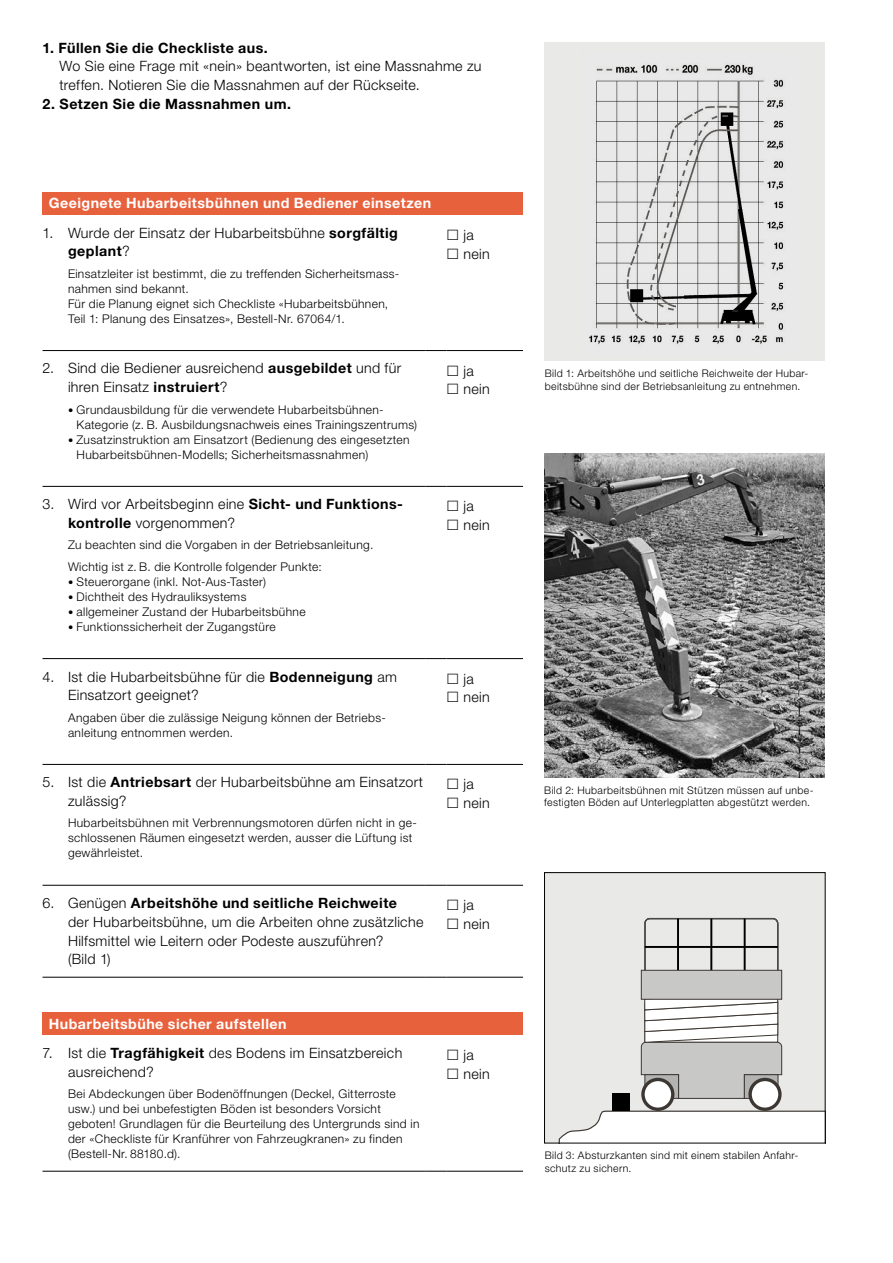
<style>
.page{position:relative;width:893px;height:1263px;background:#fff}
.page>*{position:absolute;margin:0;border:0;box-sizing:border-box;transform-origin:0 0}
.t1{font:300 14.25px/18.8px "Helvetica Neue LT Std";letter-spacing:.025em;color:#000}
.t2{font:700 14.25px "Helvetica Neue LT Std";letter-spacing:.03em;color:#fff}
.t3{font:700 14.25px "Helvetica Neue LT Std";letter-spacing:.035em;color:#000}
.t4{font:300 12px/15px "Helvetica Neue LT Std";letter-spacing:.03em;color:#000}
.t5{font:300 10.5px/12.8px "Helvetica Neue LT Std";letter-spacing:.035em;color:#000}
.s1{font-weight:700}
.s2{font-size:10.5px}
</style>
<div class="page">
<div style="left:43px;top:192px;width:480px;height:23px;background:#e8613d"></div>
<hr style="left:43px;top:350px;width:382px;height:1px;background:#000">
<svg style="left:425px;top:350px;width:21px;height:1px"></svg>
<hr style="left:43px;top:486px;width:382px;height:1px;background:#000">
<svg style="left:425px;top:486px;width:21px;height:1px"></svg>
<hr style="left:446px;top:350px;width:77px;height:1px;background:#000">
<svg style="left:425px;top:977px;width:21px;height:1px"></svg>
<hr style="left:446px;top:486px;width:77px;height:1px;background:#000">
<hr style="left:43px;top:658px;width:382px;height:1px;background:#000">
<svg style="left:425px;top:658px;width:21px;height:1px"></svg>
<hr style="left:446px;top:658px;width:77px;height:1px;background:#000">
<hr style="left:43px;top:764px;width:382px;height:1px;background:#000">
<svg style="left:425px;top:764px;width:21px;height:1px"></svg>
<hr style="left:446px;top:764px;width:77px;height:1px;background:#000">
<hr style="left:43px;top:885px;width:382px;height:1px;background:#000">
<svg style="left:425px;top:885px;width:21px;height:1px"></svg>
<hr style="left:446px;top:885px;width:77px;height:1px;background:#000">
<hr style="left:43px;top:977px;width:382px;height:1px;background:#000">
<hr style="left:446px;top:977px;width:77px;height:1px;background:#000">
<div style="left:43px;top:1012px;width:480px;height:23px;background:#e8613d"></div>
<hr style="left:43px;top:1171px;width:382px;height:1px;background:#000">
<svg style="left:425px;top:1171px;width:21px;height:1px"></svg>
<hr style="left:446px;top:1171px;width:77px;height:1px;background:#000">
<div style="left:544px;top:43px;width:281px;height:318px;background:#e9e9e8"></div>
<img style="left:589px;top:64px;width:195px;height:280px">
<img style="left:544px;top:453px;width:281px;height:325px">
<div style="left:544px;top:872px;width:281px;height:271px;background:#e9e9e8"></div>
<svg style="left:644px;top:918px;width:134px;height:52px"></svg>
<div style="left:645px;top:946px;width:132px;height:2px;background:#fff;border:1px solid #000"></div>
<div style="left:677px;top:919px;width:2px;height:56px;background:#fff;border:1px solid #000"></div>
<div style="left:711px;top:919px;width:1px;height:56px;background:#fff;border:1px solid #000"></div>
<div style="left:744px;top:919px;width:1px;height:56px;background:#fff;border:1px solid #000"></div>
<svg style="left:558px;top:1110px;width:265px;height:31px"></svg>
<div style="left:612px;top:1093px;width:18px;height:18px;background:#000"></div>
<svg style="left:643px;top:1079px;width:30px;height:30px"></svg>
<div style="left:641px;top:1078px;width:33px;height:33px;border:3px solid #3c3732;border-radius:50%"></div>
<svg style="left:750px;top:1079px;width:30px;height:30px"></svg>
<div style="left:748px;top:1078px;width:34px;height:33px;border:3px solid #3c3732;border-radius:50%"></div>
<svg style="left:640px;top:990px;width:142px;height:109px"></svg>
<div style="left:641px;top:970px;width:141px;height:30px;background:#c8c8c7;border:1px solid #3c3732"></div>
<div style="left:544px;top:872px;width:281px;height:271px;border:1px solid #000"></div>
<p class="t3" style="left:43px;top:39px;width:227px">1. Füllen Sie die Checkliste aus.</p>
<p class="t1" style="left:60px;top:57px;width:423px">Wo Sie eine Frage mit «nein» beantworten, ist eine Massnahme zu treffen. Notieren Sie die Massnahmen auf der Rückseite.</p>
<p class="t3" style="left:43px;top:95px;width:250px">2. Setzen Sie die Massnahmen um.</p>
<p class="t2" style="left:49px;top:194px;width:384px">Geeignete Hubarbeitsbühnen und Bediener einsetzen</p>
<p class="t1" style="left:68px;top:223px;width:331px;text-indent:-26px">1. Wurde der Einsatz der Hubarbeitsbühne <span class="s1">sorgfältig geplant</span>?</p>
<p class="t4" style="left:68px;top:266px;width:333px">Einsatzleiter ist bestimmt, die zu treffenden Sicherheitsmass&shy;nahmen sind bekannt.<br>Für die Planung eignet sich Checkliste «Hubarbeitsbühnen, Teil 1: Planung des Einsatzes», Bestell-Nr. 67064/1.</p>
<p class="t1" style="left:68px;top:359px;width:335px;text-indent:-26px">2. Sind die Bediener ausreichend <span class="s1">ausgebildet</span> und für ihren Einsatz <span class="s1">instruiert</span>?</p>
<p class="t4" style="left:77px;top:402px;width:342px;text-indent:-9px"><span class="s2">•</span> Grundausbildung für die verwendete Hubarbeitsbühnen-<br>Kategorie (z. B. Ausbildungsnachweis eines Trainingszentrums)</p>
<p class="t4" style="left:77px;top:432px;width:335px;text-indent:-9px"><span class="s2">•</span> Zusatzinstruktion am Einsatzort (Bedienung des eingesetzten<br>Hubarbeitsbühnen-Modells; Sicherheitsmassnahmen)</p>
<p class="t1" style="left:68px;top:495px;width:335px;text-indent:-26px">3. Wird vor Arbeitsbeginn eine <span class="s1">Sicht- und Funktions&shy;kontrolle</span> vorgenommen?</p>
<p class="t4" style="left:68px;top:534px;width:307px;line-height:21.5px">Zu beachten sind die Vorgaben in der Betriebsanleitung.<br>Wichtig ist z. B. die Kontrolle folgender Punkte:</p>
<p class="t4" style="left:68px;top:574px;width:200px"><span class="s2">•</span> Steuerorgane (inkl. Not-Aus-Taster)</p>
<p class="t4" style="left:68px;top:589px;width:180px"><span class="s2">•</span> Dichtheit des Hydrauliksystems</p>
<p class="t4" style="left:68px;top:604px;width:239px"><span class="s2">•</span> allgemeiner Zustand der Hubarbeitsbühne</p>
<p class="t4" style="left:68px;top:619px;width:209px"><span class="s2">•</span> Funktionssicherheit der Zugangstüre</p>
<p class="t1" style="left:68px;top:667px;width:330px;text-indent:-26px">4. Ist die Hubarbeitsbühne für die <span class="s1">Bodenneigung</span> am<br>Einsatzort geeignet?</p>
<p class="t4" style="left:68px;top:710px;width:319px">Angaben über die zulässige Neigung können der Betriebs&shy;anleitung entnommen werden.</p>
<p class="t1" style="left:68px;top:773px;width:357px;text-indent:-26px">5. Ist die <span class="s1">Antriebsart</span> der Hubarbeitsbühne am Einsatzort zulässig?</p>
<p class="t4" style="left:68px;top:815px;width:350px">Hubarbeitsbühnen mit Verbrennungsmotoren dürfen nicht in ge&shy;schlossenen Räumen eingesetzt werden, ausser die Lüftung ist gewährleistet.</p>
<p class="t1" style="left:463px;top:225px;width:28px">ja nein</p>
<p class="t1" style="left:463px;top:361px;width:28px">ja nein</p>
<p class="t1" style="left:463px;top:497px;width:28px">ja nein</p>
<p class="t1" style="left:463px;top:669px;width:28px">ja nein</p>
<p class="t1" style="left:463px;top:775px;width:28px">ja nein</p>
<p class="t1" style="left:68px;top:893px;width:357px;text-indent:-26px">6. Genügen <span class="s1">Arbeitshöhe und seitliche Reichweite<br></span>der Hubarbeitsbühne, um die Arbeiten ohne zusätzliche Hilfsmittel wie Leitern oder Podeste auszuführen?<br>(Bild 1)</p>
<p class="t1" style="left:463px;top:895px;width:28px">ja nein</p>
<p class="t2" style="left:49px;top:1015px;width:239px">Hubarbeitsbühe sicher aufstellen</p>
<p class="t1" style="left:68px;top:1043px;width:336px;text-indent:-26px">7. Ist die <span class="s1">Tragfähigkeit</span> des Bodens im Einsatzbereich ausreichend?</p>
<p class="t4" style="left:68px;top:1086px;width:353px">Bei Abdeckungen über Bodenöffnungen (Deckel, Gitterroste usw.) und bei unbefestigten Böden ist besonders Vorsicht geboten! Grundlagen für die Beurteilung des Untergrunds sind in der «Checkliste für Kranführer von Fahrzeugkranen» zu finden (Bestell-Nr. 88180.d).</p>
<p class="t1" style="left:463px;top:1046px;width:28px">ja nein</p>
<p class="t5" style="left:545px;top:367px;width:265px">Bild 1: Arbeitshöhe und seitliche Reichweite der Hubar&shy;beitsbühne sind der Betriebsanleitung zu entnehmen.</p>
<p class="t5" style="left:544px;top:783px;width:271px">Bild 2: Hubarbeitsbühnen mit Stützen müssen auf unbe&shy;festigten Böden auf Unterlegplatten abgestützt werden.</p>
<p class="t5" style="left:545px;top:1148px;width:255px">Bild 3: Absturzkanten sind mit einem stabilen Anfahr&shy;schutz zu sichern.</p>
</div>
